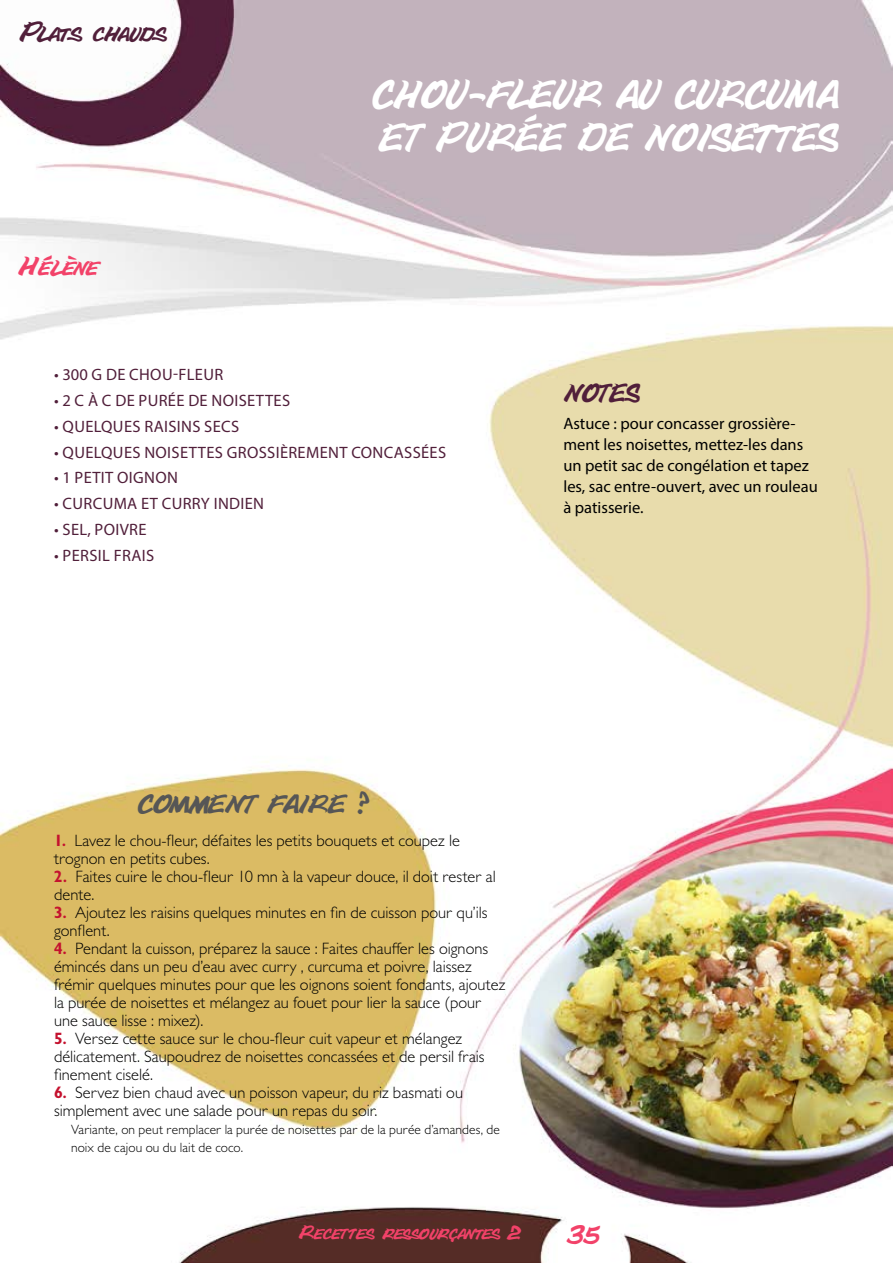
<style>
.page{position:relative;width:893px;height:1263px;background:#fff}
.page>*{position:absolute;margin:0;border:0;box-sizing:border-box;transform-origin:0 0}
.t1{font:36px/43.2px "Bottle Depot";color:#fff;scale:.93 1}
.t2{font:24px "Bottle Depot";color:#565656}
.t3{font:24px "Bottle Depot";color:#511f3a}
.t4{font:24px "Bottle Depot";color:#511f3a;scale:.93 1}
.t5{font:24px "Bottle Depot";color:#f24269}
.t6{font:18px "Bottle Depot";color:#f24269}
.t7{font:300 16.5px/18px "Gill Sans MT Pro";color:#000}
.t8{font:16.5px "Myriad Pro";letter-spacing:.02em;color:#511f3a}
.t9{font:16.5px/21px "Myriad Pro";color:#000}
.t10{font:300 13.5px/18px "Gill Sans MT Pro";letter-spacing:.01em;color:#000}
.s1{font-weight:700;font-stretch:condensed;color:#c4122f}
</style>
<div class="page">
<img style="left:0;top:0;width:893px;height:1263px">
<h2 class="t3" style="left:21px;top:15px;width:151px">Plats chauds</h2>
<h2 class="t5" style="left:19px;top:249px;width:84px">Hélène</h2>
<h1 class="t1" style="left:373px;top:71px;width:503px">Chou-fleur au curcuma et purée d e noisettes</h1>
<p class="t8" style="left:54px;top:364px;width:87px">• 300 G DE CHOU</p>
<p class="t8" style="left:173px;top:364px;width:16px">-FLEUR</p>
<p class="t8" style="left:54px;top:390px;width:168px">• 2 C À CDE PURÉEDE NOISETTES</p>
<p class="t8" style="left:54px;top:416px;width:31px">• QUELQUES</p>
<p class="t8" style="left:144px;top:416px;width:9px">RAISINS</p>
<p class="t8" style="left:204px;top:416px;width:10px">SECS</p>
<p class="t8" style="left:54px;top:442px;width:31px">• QUELQUES</p>
<p class="t8" style="left:144px;top:442px;width:10px">NOISETTES</p>
<p class="t8" style="left:227px;top:442px;width:10px">GROSSI</p>
<p class="t8" style="left:280px;top:442px;width:20px">ÈREMENT</p>
<p class="t8" style="left:351px;top:442px;width:11px">CONCASS</p>
<p class="t8" style="left:421px;top:442px;width:17px">ÉES</p>
<p class="t8" style="left:54px;top:468px;width:30px">• 1 PETIT</p>
<p class="t8" style="left:117px;top:468px;width:11px">OIGNON</p>
<p class="t8" style="left:54px;top:493px;width:30px">• CURCUMA</p>
<p class="t8" style="left:141px;top:493px;width:32px">ET CURR</p>
<p class="t8" style="left:201px;top:493px;width:22px">Y INDIEN</p>
<p class="t8" style="left:54px;top:519px;width:50px">• SEL, POIVRE</p>
<p class="t8" style="left:54px;top:545px;width:26px">• PERSIL</p>
<p class="t8" style="left:114px;top:545px;width:9px">FRAIS</p>
<h2 class="t4" style="left:583px;top:372px;width:63px">OTES</h2>
<h2 class="t4" style="left:564px;top:375px;width:18px">NOTES</h2>
<p class="t9" style="left:563px;top:413px;width:256px">ASTUCE : POUR CONCASSER GROSSIÈRE-<br>MENT LES NOISETTES, METTEZ-LES DANS<br>UN PETIT SAC DE CONGÉLATION ET TAPEZ<br>LES, SAC ENTRE-OUVERT, AVEC UN ROULEAU<br>À PATISSERIE.</p>
<h2 class="t2" style="left:124px;top:787px;width:247px">C MMENT F IRE ??</h2>
<h2 class="t2" style="left:138px;top:787px;width:89px">COMMENT</h2>
<h2 class="t2" style="left:268px;top:787px;width:15px">FAIRE</h2>
<p class="t7" style="left:54px;top:831px;width:407px"><span class="s1">1.</span> Lavez le chou-fleur, défaites les petits bouquets et coupez le trognon en petits cubes.</p>
<p class="t7" style="left:54px;top:867px;width:443px"><span class="s1">2.</span> Faites cuire le chou-fleur 10 mn à la vapeur douce, il doit rester al dente.</p>
<p class="t7" style="left:54px;top:903px;width:435px"><span class="s1">3.</span> Ajoutez les raisins quelques minutes en fin de cuisson pour qu’ils gonflent.</p>
<p class="t7" style="left:54px;top:939px;width:453px"><span class="s1">4.</span> Pendant la cuisson, préparez la sauce : Faites chauffer les oignons émincés dans un peu d’eau avec curry , curcuma et poivre, laissez frémir quelques minutes pour que les oignons soient fondants, ajoutez la purée de noisettes et mélangez au fouet pour lier la sauce (pour une sauce lisse : mixez).</p>
<p class="t7" style="left:54px;top:1029px;width:432px"><span class="s1">5.</span> Versez cette sauce sur le chou-fleur cuit vapeur et mélangez délicatement. Saupoudrez de noisettes concassées et de persil frais finement ciselé.</p>
<p class="t7" style="left:54px;top:1083px;width:411px"><span class="s1">6.</span> Servez bien chaud avec un poisson vapeur, du riz basmati ou simplement avec une salade pour un repas du soir.</p>
<p class="t10" style="left:71px;top:1120px;width:430px">Variante, on peut remplacer la purée de noisettes par de la purée d’amandes, de noix de cajou ou du lait de coco.</p>
<p class="t6" style="left:299px;top:1219px;width:224px">Recettes ressourçantes 2</p>
<h2 class="t5" style="left:569px;top:1216px;width:33px">35</h2>
<p class="t6" style="left:303px;top:1219px;width:224px">Recettes ressourçantes 2</p>
</div>
